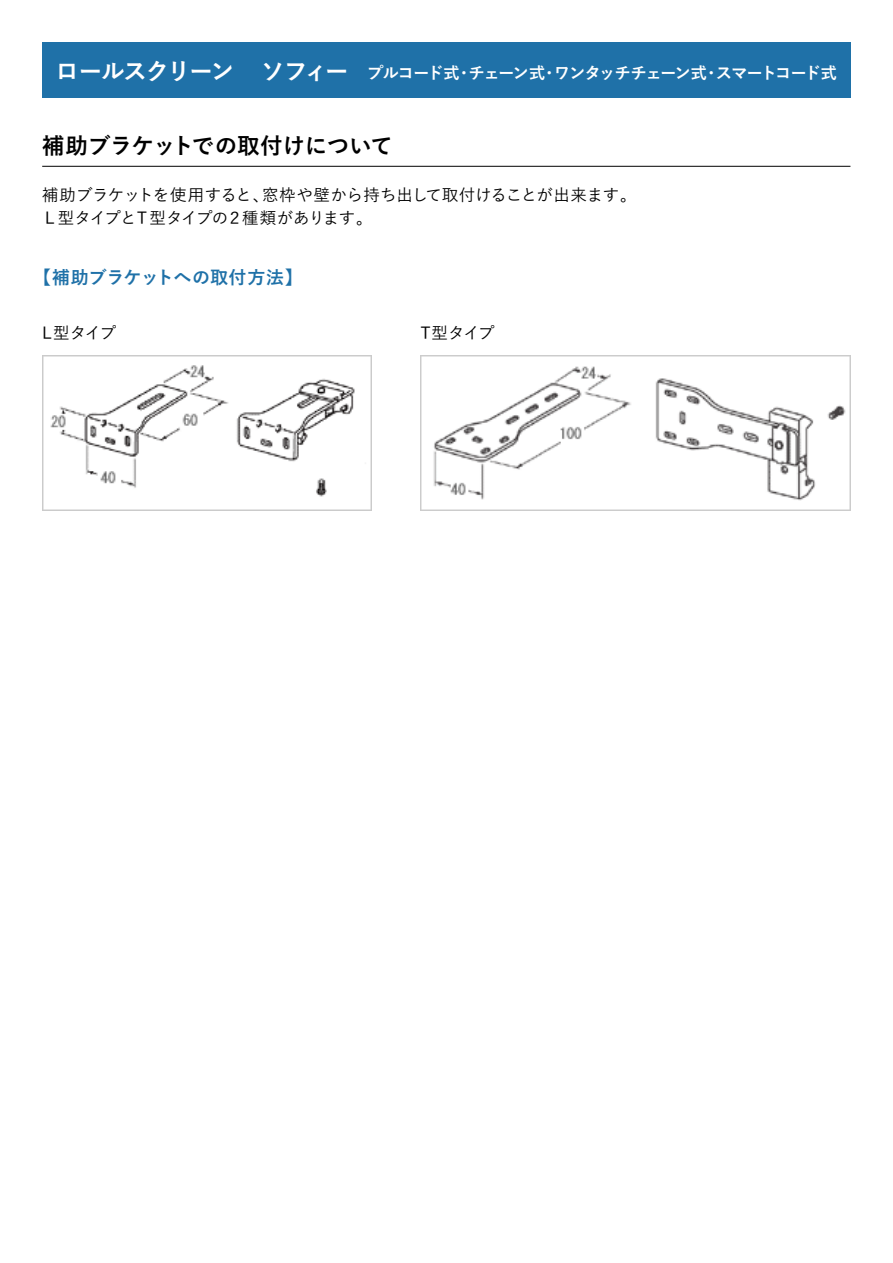
<style>
.page{position:relative;width:893px;height:1263px;background:#fff}
.page>*{position:absolute;margin:0;border:0;box-sizing:border-box;transform-origin:0 0}
.t1{font:700 24px "Yu Go";letter-spacing:-.07em;color:#fff}
.t2{font:700 22.5px "Yu Go";letter-spacing:-.015em;color:#000}
.t3{font:700 18px "Yu Go";letter-spacing:.005em;color:#1f71a8}
.t4{font:500 16.5px/22.5px "Yu Go";letter-spacing:-.025em;color:#000}
.t5{font:700 16.5px "Yu Go";letter-spacing:-.08em;color:#fff}
</style>
<div class="page">
<div style="left:42px;top:42px;width:808px;height:56px;background:#1f71a8"></div>
<hr style="left:42px;top:166px;width:808px;height:1px;background:#000">
<img style="left:42px;top:355px;width:329px;height:155px">
<img style="left:420px;top:355px;width:430px;height:155px">
<h1 class="t1" style="left:55px;top:58px;width:295px">ロールスクリーン　ソフィー</h1>
<p class="t5" style="left:367px;top:64px;width:471px">プルコード式・チェーン式・ワンタッチチェーン式・スマートコード式</p>
<h2 class="t2" style="left:42px;top:133px;width:352px">補助ブラケットでの取付けについて</h2>
<p class="t4" style="left:42px;top:182px;width:596px">補助ブラケットを使用すると、窓枠や壁から持ち出して取付けることが出来ます。<br>Ｌ型タイプとＴ型タイプの２種類があります。</p>
<p class="t3" style="left:33px;top:267px;width:271px">【補助ブラケットへの取付方法】</p>
<p class="t4" style="left:42px;top:319px;width:75px">L型タイプ</p>
<p class="t4" style="left:420px;top:319px;width:76px">T型タイプ</p>
</div>
